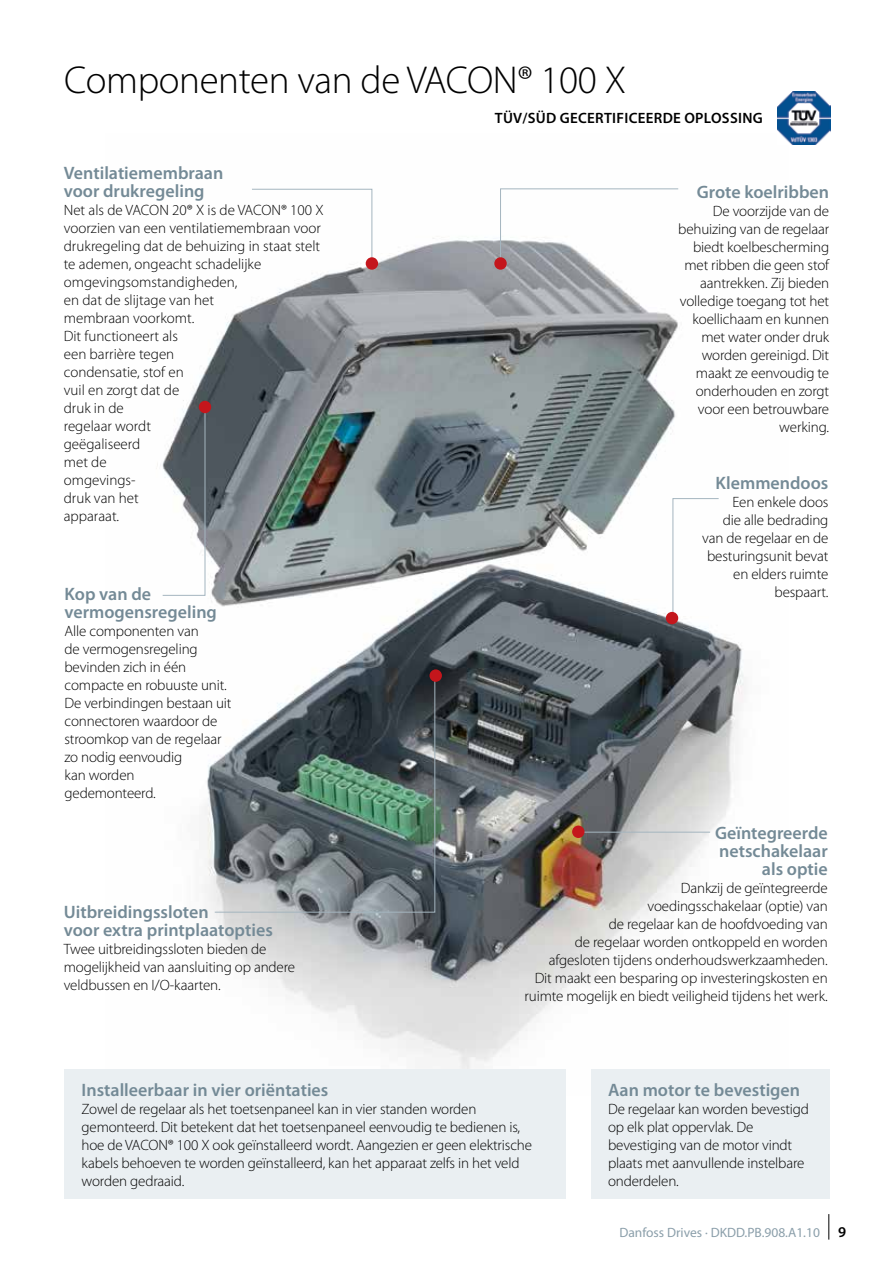
<style>
.page{position:relative;width:893px;height:1263px;background:#fff}
.page>*{position:absolute;margin:0;border:0;box-sizing:border-box;transform-origin:0 0}
.t1{font:300 39px "Myriad Pro";letter-spacing:-.01em;color:#000}
.t2{font:600 18px/18px "Myriad Pro";color:#748a96}
.t3{font:300 15px/18px "Myriad Pro";letter-spacing:-.01em;color:#000}
.t4{font:600 15px "Myriad Pro";letter-spacing:.02em;color:#000}
.t5{font:13.5px "Myriad Pro";color:#8b9faa}
.s1{font-weight:600;font-size:15px;color:#000}
</style>
<div class="page">
<img style="left:156px;top:238px;width:589px;height:831px">
<img style="left:777px;top:91px;width:53px;height:54px">
<svg style="left:162px;top:406px;width:44px;height:190px"></svg>
<div style="left:199px;top:401px;width:12px;height:12px;background:#c4161c;border-radius:50%"></div>
<svg style="left:251px;top:188px;width:122px;height:76px"></svg>
<svg style="left:500px;top:188px;width:179px;height:76px"></svg>
<div style="left:366px;top:257px;width:12px;height:13px;background:#c4161c;border-radius:50%"></div>
<div style="left:494px;top:257px;width:13px;height:13px;background:#c4161c;border-radius:50%"></div>
<svg style="left:672px;top:498px;width:47px;height:119px"></svg>
<div style="left:666px;top:612px;width:12px;height:12px;background:#c4161c;border-radius:50%"></div>
<svg style="left:214px;top:675px;width:222px;height:238px;background:#6a7878"></svg>
<div style="left:429px;top:669px;width:13px;height:13px;background:#c4161c;border-radius:50%"></div>
<hr style="left:578px;top:832px;width:132px;height:1px;background:#a4b5bf">
<div style="left:572px;top:825px;width:12px;height:13px;background:#c4161c;border-radius:50%"></div>
<div style="left:65px;top:1069px;width:501px;height:129px;background:#eaeff2"></div>
<div style="left:591px;top:1069px;width:238px;height:129px;background:#eaeff2"></div>
<svg style="left:828px;top:1214px;width:1px;height:25px"></svg>
<h1 class="t1" style="left:64px;top:57px;width:563px">Componenten van de VACON® 100 X</h1>
<p class="t2" style="left:64px;top:164px;width:161px">Ventilatiemembraan voor drukregeling</p>
<p class="t3" style="left:64px;top:201px;width:261px">Net als de VACON 20® X is de VACON® 100 X voorzien van een ventilatiemembraan voor drukregeling dat de behuizing in staat stelt te ademen, ongeacht schadelijke omgevingsomstandigheden,<br>en dat de slijtage van het<br>membraan voorkomt.<br>Dit functioneert als<br>een barrière tegen<br>condensatie, stof en<br>vuil en zorgt dat de<br>druk in de<br>regelaar wordt<br>geëgaliseerd<br>met de<br>omgevings-<br>druk van het<br>apparaat.</p>
<p class="t2" style="left:65px;top:586px;width:154px">Kop van de vermogensregeling</p>
<p class="t3" style="left:65px;top:622px;width:168px">Alle componenten van<br>de vermogensregeling bevinden zich in één compacte en robuuste unit.<br>De verbindingen bestaan uit connectoren waardoor de stroomkop van de regelaar zo nodig eenvoudig<br>kan worden<br>gedemonteerd.</p>
<p class="t2" style="left:64px;top:903px;width:211px">Uitbreidingssloten<br>voor extra printplaatopties</p>
<p class="t3" style="left:64px;top:940px;width:233px">Twee uitbreidingssloten bieden de mogelijkheid van aansluiting op andere veldbussen en I/O-kaarten.</p>
<p class="t4" style="left:495px;top:109px;width:269px">TÜV/SÜD GECERTIFICEERDE OPLOSSING</p>
<p class="t2" style="left:697px;top:183px;width:134px">Grote koelribben</p>
<p class="t3" style="left:678px;top:202px;width:152px;text-align:right">De voorzijde van de behuizing van de regelaar biedt koelbescherming met ribben die geen stof aantrekken. Zij bieden volledige toegang tot het koellichaam en kunnen met water onder druk worden gereinigd. Dit maakt ze eenvoudig te onderhouden en zorgt voor een betrouwbare werking.</p>
<p class="t2" style="left:716px;top:474px;width:114px">Klemmendoos</p>
<p class="t3" style="left:702px;top:493px;width:128px;text-align:right">Een enkele doos<br>die alle bedrading van de regelaar en de besturingsunit bevat en elders ruimte bespaart.</p>
<p class="t2" style="left:715px;top:824px;width:114px;text-align:right">Geïntegreerde netschakelaar als optie</p>
<p class="t3" style="left:525px;top:879px;width:305px;text-align:right">Dankzij de geïntegreerde<br>voedingsschakelaar (optie) van<br>de regelaar kan de hoofdvoeding van<br>de regelaar worden ontkoppeld en worden afgesloten tijdens onderhoudswerkzaamheden.<br>Dit maakt een besparing op investeringskosten en ruimte mogelijk en biedt veiligheid tijdens het werk.</p>
<p class="t2" style="left:82px;top:1081px;width:248px">Installeerbaar in vier oriëntaties</p>
<p class="t3" style="left:82px;top:1099px;width:452px">Zowel de regelaar als het toetsenpaneel kan in vier standen worden gemonteerd. Dit betekent dat het toetsenpaneel eenvoudig te bedienen is, hoe de VACON® 100 X ook geïnstalleerd wordt. Aangezien er geen elektrische kabels behoeven te worden geïnstalleerd, kan het apparaat zelfs in het veld worden gedraaid.</p>
<p class="t2" style="left:608px;top:1081px;width:194px">Aan motor te bevestigen</p>
<p class="t3" style="left:608px;top:1099px;width:203px">De regelaar kan worden bevestigd op elk plat oppervlak. De bevestiging van de motor vindt plaats met aanvullende instelbare onderdelen.</p>
<p class="t5" style="left:619px;top:1225px;width:228px">Danfoss Drives · DKDD.PB.908.A1.10 <span class="s1">9</span></p>
</div>
